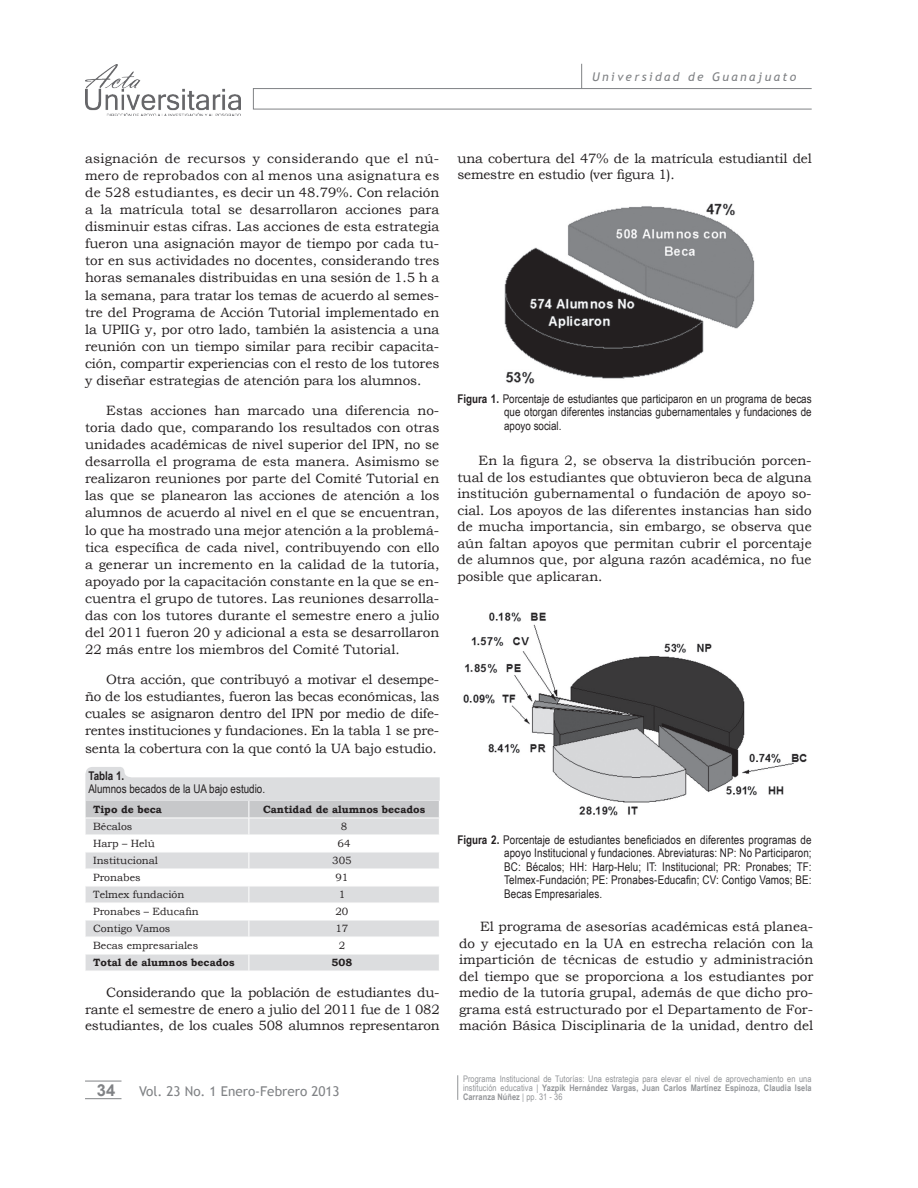
<style>
.page{position:relative;width:918px;height:1188px;background:#fff}
.page>*{position:absolute;margin:0;border:0;box-sizing:border-box;transform-origin:0 0}
.t1{font:700 16.5px "Arial";color:#808285}
.texto{font:13.5px/17.1px "Bookman Old Style";letter-spacing:-.005em;color:#231f20;text-align:justify}
.t2{font:13.5px "Trebuchet MS";color:#808285}
.pie_figura{font:12px/13.5px "Arial Narrow";color:#231f20;text-align:justify}
.t3{font:italic 12px "Trebuchet MS";letter-spacing:.2em;color:#808285}
.pie_figura-2{font:700 12px "Arial Narrow";color:#231f20}
.tablas_general{font:10.5px "Bookman Old Style";color:#231f20}
.tablas_general-2{font:700 10.5px "Bookman Old Style";color:#231f20}
.titulo{font:9px/9px "Arial Narrow";letter-spacing:.01em;color:#939598;text-align:justify}
.s1{font-weight:700}
</style>
<div class="page">
<div style="left:253px;top:88px;width:559px;height:21px;border:1px solid #808285"></div>
<svg style="left:581px;top:64px;width:1px;height:25px"></svg>
<hr style="left:85px;top:1081px;width:37px;height:1px;background:#808285">
<hr style="left:85px;top:1098px;width:37px;height:1px;background:#808285">
<img style="left:85px;top:65px;width:155px;height:51px">
<svg style="left:457px;top:1075px;width:1px;height:25px"></svg>
<svg style="left:85px;top:767px;width:355px;height:204px"></svg>
<img style="left:504px;top:203px;width:251px;height:181px">
<img style="left:463px;top:612px;width:344px;height:204px">
<p class="t3" style="left:592px;top:70px;width:206px">Universidad de Guanajuato</p>
<p class="texto" style="left:85px;top:150px;width:356px">asignación de recursos y considerando que el nú&shy;mero de reprobados con al menos una asignatura es de 528 estudiantes, es decir un 48.79%. Con relación a la matrícula total se desarrollaron acciones para disminuir estas cifras. Las acciones de esta estrategia fueron una asignación mayor de tiempo por cada tu&shy;tor en sus actividades no docentes, considerando tres horas semanales distribuidas en una sesión de 1.5 h a la semana, para tratar los temas de acuerdo al semes&shy;tre del Programa de Acción Tutorial implementado en la UPIIG y, por otro lado, también la asistencia a una reunión con un tiempo similar para recibir capacita&shy;ción, compartir experiencias con el resto de los tutores y diseñar estrategias de atención para los alumnos.</p>
<p class="texto" style="left:85px;top:402px;width:356px;text-indent:21px">Estas acciones han marcado una diferencia no&shy;toria dado que, comparando los resultados con otras unidades académicas de nivel superior del IPN, no se desarrolla el programa de esta manera. Asimismo se realizaron reuniones por parte del Comité Tutorial en las que se planearon las acciones de atención a los alumnos de acuerdo al nivel en el que se encuentran, lo que ha mostrado una mejor atención a la problemá&shy;tica específica de cada nivel, contribuyendo con ello a generar un incremento en la calidad de la tutoría, apoyado por la capacitación constante en la que se en&shy;cuentra el grupo de tutores. Las reuniones desarrolla&shy;das con los tutores durante el semestre enero a julio del 2011 fueron 20 y adicional a esta se desarrollaron 22 más entre los miembros del Comité Tutorial.</p>
<p class="texto" style="left:85px;top:671px;width:356px;text-indent:21px">Otra acción, que contribuyó a motivar el desempe&shy;ño de los estudiantes, fueron las becas económicas, las cuales se asignaron dentro del IPN por medio de dife&shy;rentes instituciones y fundaciones. En la tabla 1 se pre&shy;senta la cobertura con la que contó la UA bajo estudio.</p>
<p class="pie_figura-2" style="left:88px;top:767px;width:37px">Tabla 1.</p>
<p class="pie_figura" style="left:88px;top:782px;width:178px">Alumnos becados de la UA bajo estudio.</p>
<p class="tablas_general-2" style="left:93px;top:802px;width:70px">Tipo de beca</p>
<p class="tablas_general-2" style="left:263px;top:802px;width:164px">Cantidad de alumnos becados</p>
<p class="tablas_general" style="left:93px;top:820px;width:41px">Bécalos</p>
<p class="tablas_general" style="left:341px;top:820px;width:8px">8</p>
<p class="tablas_general" style="left:93px;top:837px;width:63px">Harp – Helú</p>
<p class="tablas_general" style="left:338px;top:837px;width:15px">64</p>
<p class="tablas_general" style="left:93px;top:854px;width:66px">Institucional</p>
<p class="tablas_general" style="left:332px;top:854px;width:21px">305</p>
<p class="tablas_general" style="left:93px;top:871px;width:49px">Pronabes</p>
<p class="tablas_general" style="left:335px;top:871px;width:15px">91</p>
<p class="tablas_general" style="left:93px;top:888px;width:93px">Telmex fundación</p>
<p class="tablas_general" style="left:339px;top:888px;width:8px">1</p>
<p class="tablas_general" style="left:93px;top:905px;width:107px">Pronabes – Educafin</p>
<p class="tablas_general" style="left:335px;top:905px;width:15px">20</p>
<p class="tablas_general" style="left:93px;top:922px;width:79px">Contigo Vamos</p>
<p class="tablas_general" style="left:335px;top:922px;width:15px">17</p>
<p class="tablas_general" style="left:93px;top:939px;width:107px">Becas empresariales</p>
<p class="tablas_general" style="left:339px;top:939px;width:8px">2</p>
<p class="tablas_general-2" style="left:93px;top:955px;width:143px">Total de alumnos becados</p>
<p class="tablas_general-2" style="left:332px;top:955px;width:22px">508</p>
<p class="texto" style="left:85px;top:984px;width:356px;line-height:16.5px;text-indent:21px">Considerando que la población de estudiantes du&shy;rante el semestre de enero a julio del 2011 fue de 1 082 estudiantes, de los cuales 508 alumnos representaron</p>
<p class="t1" style="left:97px;top:1079px;width:20px">34</p>
<p class="t2" style="left:139px;top:1083px;width:202px">Vol. 23 No. 1 Enero-Febrero 2013</p>
<p class="texto" style="left:457px;top:150px;width:356px;line-height:16.5px">una cobertura del 47% de la matrícula estudiantil del semestre en estudio (ver figura 1).</p>
<p class="pie_figura" style="left:504px;top:392px;width:309px;text-indent:-47px"><span class="s1">Figura 1.</span> Porcentaje de estudiantes que participaron en un programa de becas que otorgan diferentes instancias gubernamentales y fundaciones de apoyo social.</p>
<p class="texto" style="left:457px;top:452px;width:356px;line-height:16.5px;text-indent:21px">En la figura 2, se observa la distribución porcen&shy;tual de los estudiantes que obtuvieron beca de alguna institución gubernamental o fundación de apoyo so&shy;cial. Los apoyos de las diferentes instancias han sido de mucha importancia, sin embargo, se observa que aún faltan apoyos que permitan cubrir el porcentaje de alumnos que, por alguna razón académica, no fue posible que aplicaran.</p>
<p class="pie_figura" style="left:504px;top:832px;width:309px;text-indent:-47px"><span class="s1">Figura 2.</span> Porcentaje de estudiantes beneficiados en diferentes programas de apoyo Institucional y fundaciones. Abreviaturas: NP: No Participaron; BC: Bécalos; HH: Harp-Helu; IT: Institucional; PR: Pronabes; TF:<br>Telmex-Fundación; PE: Pronabes-Educafin; CV: Contigo Vamos; BE:<br>Becas Empresariales.</p>
<p class="texto" style="left:459px;top:918px;width:356px;line-height:16.5px;text-indent:21px">El programa de asesorías académicas está planea&shy;do y ejecutado en la UA en estrecha relación con la impartición de técnicas de estudio y administración del tiempo que se proporciona a los estudiantes por medio de la tutoría grupal, además de que dicho pro&shy;grama está estructurado por el Departamento de For&shy;mación Básica Disciplinaria de la unidad, dentro del</p>
<p class="titulo" style="left:463px;top:1074px;width:350px">Programa Institucional de Tutorías: Una estrategia para elevar el nivel de aprovechamiento en una institución educativa | <span class="s1">Yazpik Hernández Vargas, Juan Carlos Martínez Espinoza, Claudia Isela Carranza Núñez</span> | pp. 31 - 36</p>
</div>
